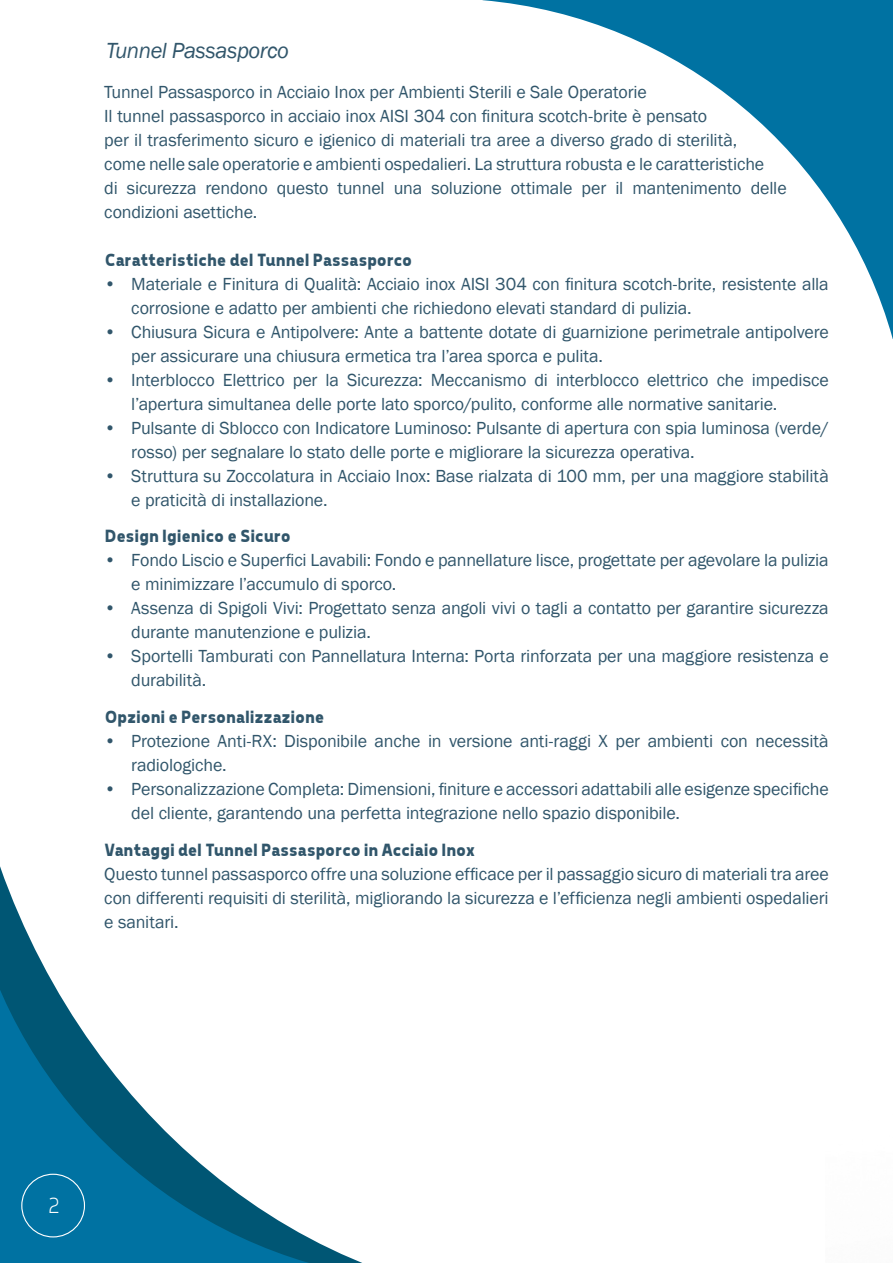
<style>
.page{position:relative;width:893px;height:1263px;background:#fff}
.page>*{position:absolute;margin:0;border:0;box-sizing:border-box;transform-origin:0 0}
.t1{font:italic 22.5px "Franklin Gothic";letter-spacing:-.02em;color:#31566b}
.t2{font:300 22.5px "Tepeno Sans";color:#fff}
.t3{font:18px/24px "Franklin Gothic";letter-spacing:-.01em;color:#31566b}
.t4{font:700 18px "Tepeno Sans";letter-spacing:.01em;color:#31566b}
</style>
<div class="page">
<svg style="left:0;top:925px;width:362px;height:338px"></svg>
<div style="left:21px;top:1174px;width:64px;height:63px;border:1px solid #fff;border-radius:50%"></div>
<svg style="left:482px;top:0;width:411px;height:339px"></svg>
<p class="t1" style="left:106px;top:36px;width:184px">Tunnel Passasporco</p>
<p class="t3" style="left:104px;top:80px;width:684px">Tunnel Passasporco in Acciaio Inox per Ambienti Sterili e Sale Operatorie<br>Il tunnel passasporco in acciaio inox AISI 304 con finitura scotch-brite è pensato<br>per il trasferimento sicuro e igienico di materiali tra aree a diverso grado di sterilità,<br>come nelle sale operatorie e ambienti ospedalieri. La struttura robusta e le caratteristiche<br>di sicurezza rendono questo tunnel una soluzione ottimale per il mantenimento delle condizioni asettiche.</p>
<p class="t4" style="left:104px;top:249px;width:309px">Caratteristiche del Tunnel Passasporco</p>
<p class="t3" style="left:131px;top:272px;width:699px;text-indent:-27px">• Materiale e Finitura di Qualità: Acciaio inox AISI 304 con finitura scotch-brite, resistente alla corrosione e adatto per ambienti che richiedono elevati standard di pulizia.</p>
<p class="t3" style="left:131px;top:320px;width:699px;text-indent:-27px">• Chiusura Sicura e Antipolvere: Ante a battente dotate di guarnizione perimetrale antipolvere per assicurare una chiusura ermetica tra l’area sporca e pulita.</p>
<p class="t3" style="left:131px;top:368px;width:699px;text-indent:-27px">• Interblocco Elettrico per la Sicurezza: Meccanismo di interblocco elettrico che impedisce l’apertura simultanea delle porte lato sporco/pulito, conforme alle normative sanitarie.</p>
<p class="t3" style="left:131px;top:416px;width:699px;text-indent:-27px">• Pulsante di Sblocco con Indicatore Luminoso: Pulsante di apertura con spia luminosa (verde/ rosso) per segnalare lo stato delle porte e migliorare la sicurezza operativa.</p>
<p class="t3" style="left:131px;top:464px;width:699px;text-indent:-27px">• Struttura su Zoccolatura in Acciaio Inox: Base rialzata di 100 mm, per una maggiore stabilità e praticità di installazione.</p>
<p class="t4" style="left:104px;top:526px;width:187px">Design Igienico e Sicuro</p>
<p class="t3" style="left:131px;top:549px;width:699px;text-indent:-27px">• Fondo Liscio e Superfici Lavabili: Fondo e pannellature lisce, progettate per agevolare la pulizia e minimizzare l’accumulo di sporco.</p>
<p class="t3" style="left:131px;top:597px;width:699px;text-indent:-27px">• Assenza di Spigoli Vivi: Progettato senza angoli vivi o tagli a contatto per garantire sicurezza durante manutenzione e pulizia.</p>
<p class="t3" style="left:131px;top:645px;width:699px;text-indent:-27px">• Sportelli Tamburati con Pannellatura Interna: Porta rinforzata per una maggiore resistenza e durabilità.</p>
<p class="t4" style="left:104px;top:706px;width:221px">Opzioni e Personalizzazione</p>
<p class="t3" style="left:131px;top:729px;width:699px;text-indent:-27px">• Protezione Anti-RX: Disponibile anche in versione anti-raggi X per ambienti con necessità radiologiche.</p>
<p class="t3" style="left:131px;top:777px;width:699px;text-indent:-27px">• Personalizzazione Completa: Dimensioni, finiture e accessori adattabili alle esigenze specifiche del cliente, garantendo una perfetta integrazione nello spazio disponibile.</p>
<p class="t4" style="left:104px;top:839px;width:372px">Vantaggi del Tunnel Passasporco in Acciaio Inox</p>
<p class="t3" style="left:104px;top:862px;width:726px;text-align:justify">Questo tunnel passasporco offre una soluzione efficace per il passaggio sicuro di materiali tra aree con differenti requisiti di sterilità, migliorando la sicurezza e l’efficienza negli ambienti ospedalieri e sanitari.</p>
<p class="t2" style="left:48px;top:1192px;width:12px">2</p>
</div>
